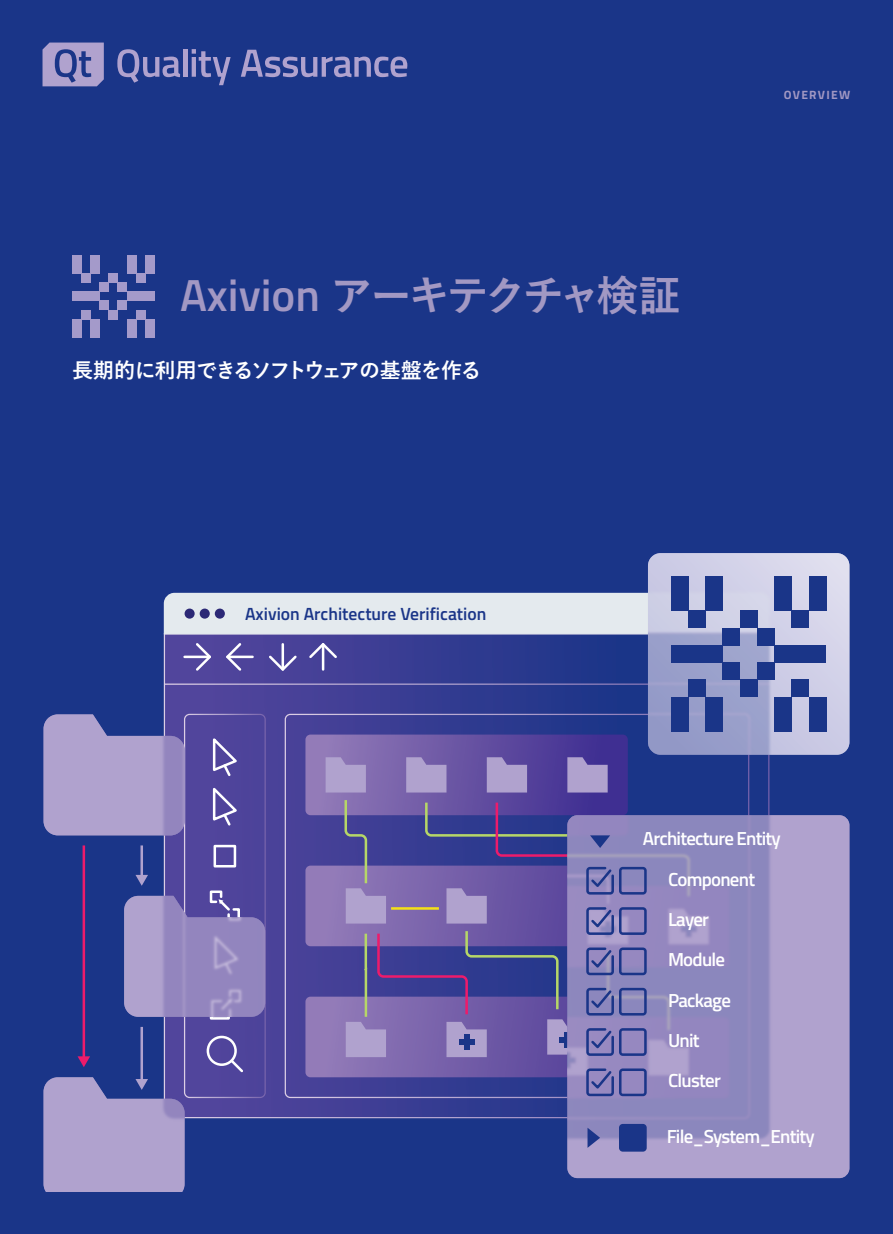
<style>
.page{position:relative;width:893px;height:1234px;background:#fff}
.page>*{position:absolute;margin:0;border:0;box-sizing:border-box;transform-origin:0 0}
.t1{font:700 42px "Yu Gothic";letter-spacing:-.09em;color:#a298c3}
.t2{font:700 21px "Yu Gothic";letter-spacing:-.045em;color:#fff}
.t3{font:600 18.9px/40.3px "Titillium Web";letter-spacing:-.04em;color:#fff}
.t4{font:600 17.7px "Titillium Web";color:#1a3588}
.t5{font:700 12px "Titillium Web";letter-spacing:.11em;color:#a298c3}
.s1{font-family:"Titillium Web";font-weight:600;font-size:45px}
</style>
<div class="page">
<div style="left:0;top:0;width:893px;height:1233px;background:#1a3588"></div>
<svg style="left:43px;top:43px;width:61px;height:43px"></svg>
<svg style="left:117px;top:49px;width:63px;height:34px"></svg>
<hr style="left:183px;top:49px;width:4px;height:28px;background:#b0a2ce">
<svg style="left:192px;top:49px;width:39px;height:36px"></svg>
<svg style="left:241px;top:50px;width:166px;height:27px"></svg>
<div style="left:91px;top:255px;width:9px;height:18px;background:#a49aca"></div>
<div style="left:145px;top:255px;width:9px;height:18px;background:#a49aca"></div>
<div style="left:72px;top:255px;width:9px;height:18px;background:#a49aca"></div>
<div style="left:127px;top:255px;width:9px;height:18px;background:#a49aca"></div>
<div style="left:81px;top:273px;width:10px;height:9px;background:#a49aca"></div>
<div style="left:136px;top:273px;width:9px;height:9px;background:#a49aca"></div>
<div style="left:127px;top:319px;width:9px;height:18px;background:#a49aca"></div>
<div style="left:72px;top:319px;width:9px;height:18px;background:#a49aca"></div>
<div style="left:100px;top:282px;width:9px;height:10px;background:#a49aca"></div>
<div style="left:72px;top:292px;width:28px;height:9px;background:#a49aca"></div>
<div style="left:100px;top:301px;width:9px;height:9px;background:#a49aca"></div>
<div style="left:145px;top:319px;width:9px;height:18px;background:#a49aca"></div>
<div style="left:91px;top:319px;width:9px;height:18px;background:#a49aca"></div>
<div style="left:118px;top:282px;width:9px;height:10px;background:#a49aca"></div>
<div style="left:127px;top:292px;width:27px;height:9px;background:#a49aca"></div>
<div style="left:118px;top:301px;width:9px;height:9px;background:#a49aca"></div>
<div style="left:136px;top:310px;width:9px;height:9px;background:#a49aca"></div>
<div style="left:81px;top:310px;width:10px;height:9px;background:#a49aca"></div>
<div style="left:109px;top:273px;width:9px;height:9px;background:#a49aca"></div>
<div style="left:109px;top:310px;width:9px;height:9px;background:#a49aca"></div>
<svg style="left:44px;top:553px;width:805px;height:638px"></svg>
<div style="left:706px;top:576px;width:17px;height:34px;background:#1a3588"></div>
<div style="left:809px;top:576px;width:17px;height:34px;background:#1a3588"></div>
<div style="left:671px;top:576px;width:17px;height:34px;background:#1a3588"></div>
<div style="left:774px;top:576px;width:18px;height:34px;background:#1a3588"></div>
<div style="left:688px;top:610px;width:18px;height:18px;background:#1a3588"></div>
<div style="left:792px;top:610px;width:17px;height:18px;background:#1a3588"></div>
<div style="left:774px;top:697px;width:18px;height:34px;background:#1a3588"></div>
<div style="left:671px;top:697px;width:17px;height:34px;background:#1a3588"></div>
<div style="left:723px;top:628px;width:17px;height:17px;background:#1a3588"></div>
<div style="left:671px;top:645px;width:52px;height:17px;background:#1a3588"></div>
<div style="left:723px;top:662px;width:17px;height:17px;background:#1a3588"></div>
<div style="left:809px;top:697px;width:17px;height:34px;background:#1a3588"></div>
<div style="left:706px;top:697px;width:17px;height:34px;background:#1a3588"></div>
<div style="left:757px;top:628px;width:17px;height:17px;background:#1a3588"></div>
<div style="left:774px;top:645px;width:52px;height:17px;background:#1a3588"></div>
<div style="left:757px;top:662px;width:17px;height:17px;background:#1a3588"></div>
<div style="left:792px;top:679px;width:17px;height:18px;background:#1a3588"></div>
<div style="left:688px;top:679px;width:18px;height:18px;background:#1a3588"></div>
<div style="left:740px;top:610px;width:17px;height:18px;background:#1a3588"></div>
<div style="left:740px;top:679px;width:17px;height:18px;background:#1a3588"></div>
<h1 class="t1" style="left:180px;top:272px;width:502px"><span class="s1">Axivion</span> アーキテクチャ検証</h1>
<p class="t2" style="left:72px;top:358px;width:411px">長期的に利用できるソフトウェアの基盤を作る</p>
<p class="t4" style="left:245px;top:600px;width:243px">Axivion Architecture Verification</p>
<p class="t5" style="left:784px;top:85px;width:68px">OVERVIEW</p>
<p class="t3" style="left:668px;top:817px;width:114px;text-indent:-25px">Architecture Entity<br>Component<br>Layer<br>Module<br>Package<br>Unit<br>Cluster</p>
<p class="t3" style="left:667px;top:1114px;width:150px">File_System_Entity</p>
</div>
